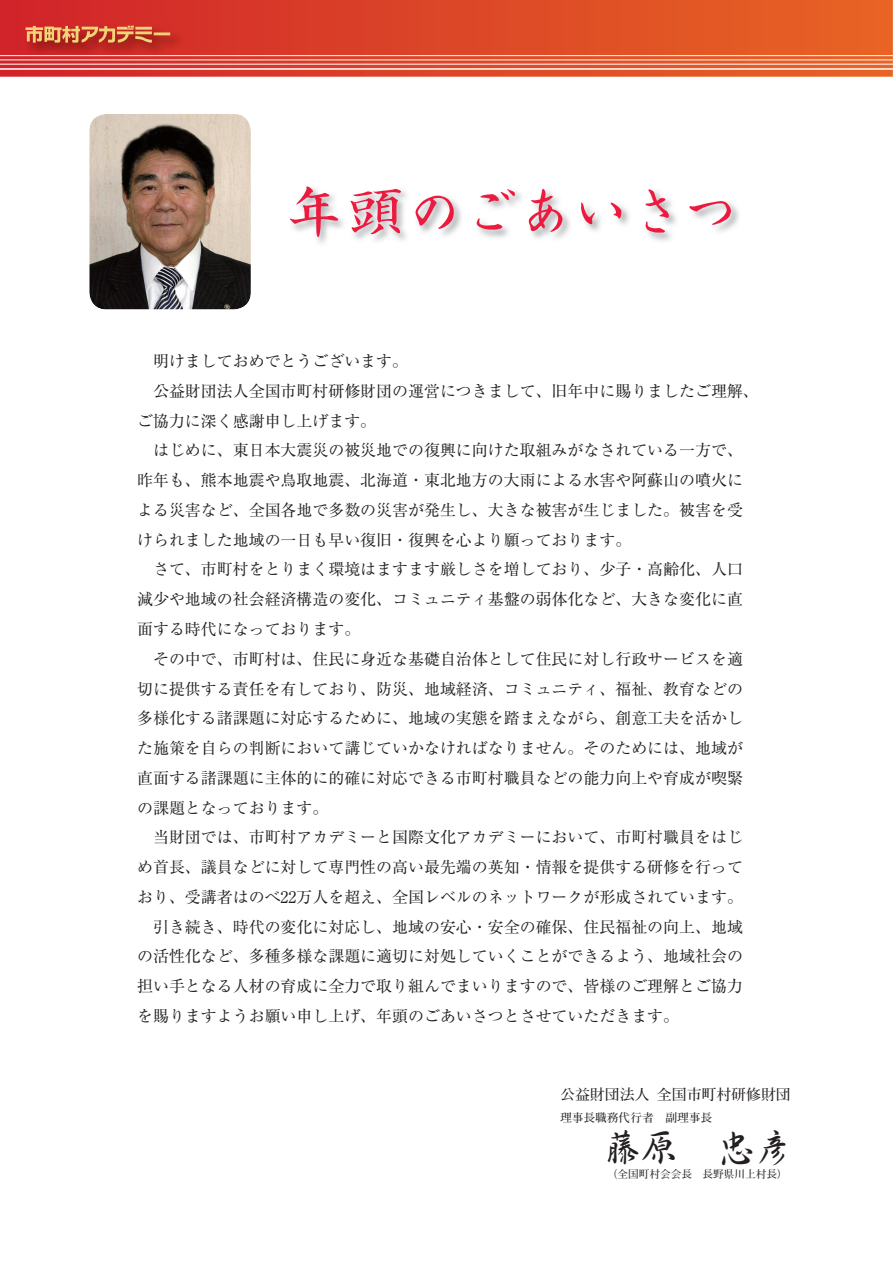
<style>
.page{position:relative;width:894px;height:1263px;background:#fff}
.page>*{position:absolute;margin:0;border:0;box-sizing:border-box;transform-origin:0 0}
.t1{font:55.35px "Sei Kai CB1 Pr 5 Regular 90 pv RKSJ H";color:#ed1a40}
.t2{font:38.25px "DF Gyo Sho Std W5 90 pv RKSJ H";color:#231f20}
.t3{font:15.9px "Ryumin Pr 6 N Reg 90 pv RKSJ H";color:#231f20}
.t4{font:14.85px "Futo Min A101 Pr 6 Bold 90 pv RKSJ H";color:#231f20}
.t5{font:11.7px "Futo Min A101 Pr 6 Bold 90 pv RKSJ H";color:#231f20}
.t6{font:10.65px "Futo Min A101 Pr 6 Bold 90 pv RKSJ H";color:#231f20}
</style>
<div class="page">
<img style="left:292px;top:188px;width:447px;height:55px">
<svg style="left:0;top:0;width:893px;height:77px;background:#dd4b2b"></svg>
<img style="left:23px;top:23px;width:163px;height:35px">
<svg style="left:26px;top:26px;width:144px;height:17px;background:#d07045"></svg>
<hr style="left:0;top:55px;width:893px;height:1px;background:#fff">
<hr style="left:0;top:60px;width:893px;height:1px;background:#fff">
<hr style="left:0;top:64px;width:893px;height:1px;background:#fff">
<hr style="left:0;top:68px;width:893px;height:2px;background:#fff">
<img style="left:89px;top:114px;width:162px;height:195px;border-radius:17px">
<h1 class="t1" style="left:287px;top:191px;width:453px">年頭のごあいさつ</h1>
<p class="t3" style="left:153px;top:355px;width:257px">明けましておめでとうございます。</p>
<p class="t3" style="left:153px;top:385px;width:607px">公益財団法人全国市町村研修財団の運営につきまして、旧年中に賜りましたご理解、</p>
<p class="t3" style="left:137px;top:415px;width:241px">ご協力に深く感謝申し上げます。</p>
<p class="t3" style="left:153px;top:444px;width:591px">はじめに、東日本大震災の被災地での復興に向けた取組みがなされている一方で、</p>
<p class="t3" style="left:137px;top:474px;width:607px">昨年も、熊本地震や鳥取地震、北海道・東北地方の大雨による水害や阿蘇山の噴火に</p>
<p class="t3" style="left:137px;top:504px;width:607px">よる災害など、全国各地で多数の災害が発生し、大きな被害が生じました。被害を受</p>
<p class="t3" style="left:137px;top:534px;width:496px">けられました地域の一日も早い復旧・復興を心より願っております。</p>
<p class="t3" style="left:153px;top:563px;width:591px">さて、市町村をとりまく環境はますます厳しさを増しており、少子・高齢化、人口</p>
<p class="t3" style="left:137px;top:593px;width:607px">減少や地域の社会経済構造の変化、コミュニティ基盤の弱体化など、大きな変化に直</p>
<p class="t3" style="left:137px;top:623px;width:225px">面する時代になっております。</p>
<p class="t3" style="left:153px;top:653px;width:591px">その中で、市町村は、住民に身近な基礎自治体として住民に対し行政サービスを適</p>
<p class="t3" style="left:137px;top:683px;width:607px">切に提供する責任を有しており、防災、地域経済、コミュニティ、福祉、教育などの</p>
<p class="t3" style="left:137px;top:712px;width:607px">多様化する諸課題に対応するために、地域の実態を踏まえながら、創意工夫を活かし</p>
<p class="t3" style="left:137px;top:742px;width:607px">た施策を自らの判断において講じていかなければなりません。そのためには、地域が</p>
<p class="t3" style="left:137px;top:772px;width:607px">直面する諸課題に主体的に的確に対応できる市町村職員などの能力向上や育成が喫緊</p>
<p class="t3" style="left:137px;top:802px;width:193px">の課題となっております。</p>
<p class="t3" style="left:153px;top:831px;width:591px">当財団では、市町村アカデミーと国際文化アカデミーにおいて、市町村職員をはじ</p>
<p class="t3" style="left:137px;top:861px;width:607px">め首長、議員などに対して専門性の高い最先端の英知・情報を提供する研修を行って</p>
<p class="t3" style="left:137px;top:891px;width:607px">おり、受講者はのべ22万人を超え、全国レベルのネットワークが形成されています。</p>
<p class="t3" style="left:153px;top:921px;width:591px">引き続き、時代の変化に対応し、地域の安心・安全の確保、住民福祉の向上、地域</p>
<p class="t3" style="left:137px;top:950px;width:607px">の活性化など、多種多様な課題に適切に対処していくことができるよう、地域社会の</p>
<p class="t3" style="left:137px;top:980px;width:607px">担い手となる人材の育成に全力で取り組んでまいりますので、皆様のご理解とご協力</p>
<p class="t3" style="left:137px;top:1010px;width:544px">を賜りますようお願い申し上げ、年頭のごあいさつとさせていただきます。</p>
<p class="t4" style="left:560px;top:1088px;width:232px">公益財団法人 全国市町村研修財団</p>
<p class="t5" style="left:560px;top:1114px;width:153px">理事長職務代行者　副理事長</p>
<h2 class="t2" style="left:602px;top:1132px;width:193px">藤原　忠彦</h2>
<p class="t6" style="left:607px;top:1170px;width:182px">（全国町村会会長　長野県川上村長）</p>
</div>
